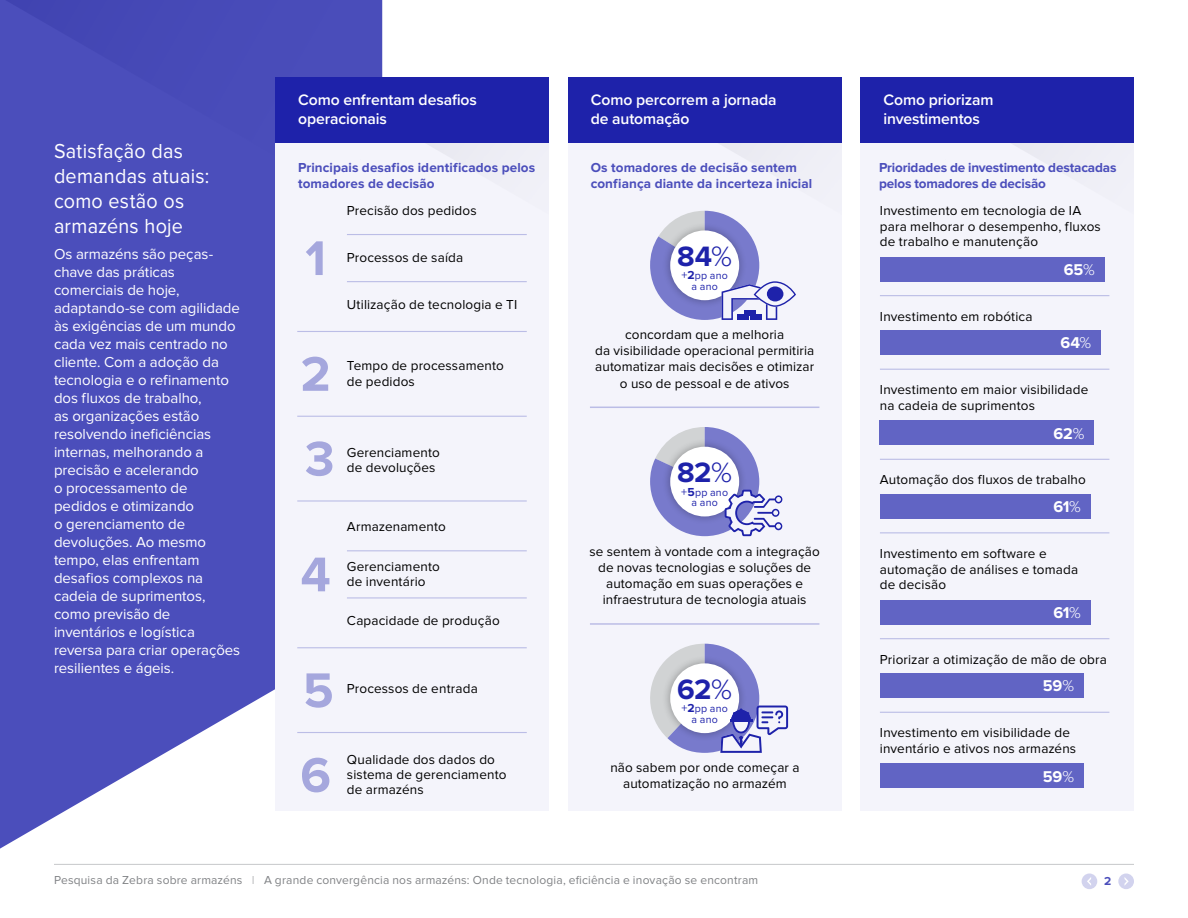
<style>
.page{position:relative;width:1188px;height:918px;background:#fff}
.page>*{position:absolute;margin:0;border:0;box-sizing:border-box;transform-origin:0 0}
.t1{font:700 50.55px "Proxima Nova";color:#a5a7dd}
.t2{font:700 29.1px "Proxima Nova";color:#1e22aa}
.t3{font:21px/25.2px "Proxima Nova";letter-spacing:.015em;color:#fff;scale:.94 1}
.t4{font:700 16.2px "Proxima Nova";letter-spacing:-.005em;color:#fff}
.t5{font:600 15.75px/18.8px "Proxima Nova";letter-spacing:-.005em;color:#fff}
.t6{font:15px/18px "Proxima Nova";letter-spacing:-.005em;color:#fff}
.t7{font:13.5px/15.8px "Proxima Nova";letter-spacing:.01em;color:#000}
.t8{font:700 13.5px/15.8px "Proxima Nova";letter-spacing:.005em;color:#4b4ebb}
.t9{font:12px "Proxima Nova";letter-spacing:.015em;color:#808285}
.t10{font:700 12px "Proxima Nova";color:#4b4ebb}
.t11{font:10.65px/10.5px "Proxima Nova";letter-spacing:.02em;color:#1e22aa;text-align:center}
.s1{font-weight:300}
.s2{font-size:12px}
.s3{font-weight:700;font-size:12px}
.s4{color:#bcbec0}
</style>
<div class="page">
<div style="left:568px;top:135px;width:273px;height:676px;background:#f4f4fb"></div>
<svg style="left:0;top:208px;width:275px;height:641px;background:#6063c3"></svg>
<div style="left:0;top:0;width:382px;height:208px;background:#4b4ebb"></div>
<hr style="left:54px;top:864px;width:1080px;height:1px;background:#c7c8ca">
<div style="left:1118px;top:874px;width:16px;height:15px;background:#d2d3ee;border-radius:50%"></div>
<svg style="left:1124px;top:877px;width:5px;height:9px"></svg>
<div style="left:1082px;top:874px;width:15px;height:15px;background:#d2d3ee;border-radius:50%"></div>
<svg style="left:1087px;top:877px;width:4px;height:8px"></svg>
<div style="left:861px;top:135px;width:273px;height:676px;background:#f4f4fb"></div>
<svg style="left:1012px;top:143px;width:93px;height:120px"></svg>
<div style="left:861px;top:77px;width:273px;height:66px;background:#1e22aa"></div>
<hr style="left:880px;top:295px;width:229px;height:1px;background:#bbbde6">
<hr style="left:880px;top:369px;width:229px;height:1px;background:#bbbde6">
<hr style="left:590px;top:407px;width:229px;height:1px;background:#bbbde6">
<hr style="left:590px;top:623px;width:229px;height:2px;background:#bbbde6">
<div style="left:568px;top:77px;width:273px;height:66px;background:#1e22aa"></div>
<div style="left:275px;top:135px;width:274px;height:676px;background:#f4f4fb"></div>
<svg style="left:426px;top:143px;width:24px;height:10px"></svg>
<div style="left:275px;top:77px;width:274px;height:66px;background:#1e22aa"></div>
<div style="left:880px;top:257px;width:224px;height:24px;background:#6164c4"></div>
<div style="left:880px;top:331px;width:221px;height:24px;background:#6164c4"></div>
<div style="left:880px;top:421px;width:214px;height:24px;background:#6164c4"></div>
<hr style="left:880px;top:532px;width:229px;height:1px;background:#bbbde6">
<div style="left:880px;top:494px;width:210px;height:25px;background:#6164c4"></div>
<hr style="left:880px;top:459px;width:229px;height:1px;background:#bbbde6">
<div style="left:880px;top:600px;width:210px;height:24px;background:#6164c4"></div>
<hr style="left:880px;top:638px;width:229px;height:1px;background:#bbbde6">
<hr style="left:880px;top:712px;width:229px;height:1px;background:#bbbde6">
<div style="left:880px;top:674px;width:204px;height:24px;background:#6164c4"></div>
<div style="left:880px;top:764px;width:204px;height:24px;background:#6164c4"></div>
<hr style="left:297px;top:331px;width:230px;height:1px;background:#bbbde6">
<hr style="left:297px;top:416px;width:230px;height:1px;background:#bbbde6">
<hr style="left:347px;top:234px;width:180px;height:1px;background:#bbbde6">
<hr style="left:347px;top:281px;width:180px;height:1px;background:#bbbde6">
<hr style="left:297px;top:500px;width:230px;height:2px;background:#bbbde6">
<hr style="left:297px;top:647px;width:230px;height:1px;background:#bbbde6">
<hr style="left:347px;top:550px;width:180px;height:1px;background:#bbbde6">
<hr style="left:347px;top:597px;width:180px;height:1px;background:#bbbde6">
<hr style="left:297px;top:732px;width:230px;height:1px;background:#bbbde6">
<svg style="left:650px;top:427px;width:132px;height:110px"></svg>
<svg style="left:650px;top:143px;width:146px;height:177px"></svg>
<div style="left:767px;top:286px;width:17px;height:16px;background:#1e22aa;border-radius:50%"></div>
<svg style="left:650px;top:644px;width:138px;height:109px"></svg>
<h3 class="t3" style="left:54px;top:138px;width:167px">Satisfação das demandas atuais: como estão os armazéns hoje</h3>
<p class="t6" style="left:54px;top:245px;width:188px">Os armazéns são peças&shy;chave das práticas comerciais de hoje, adaptando-se com agilidade às exigências de um mundo cada vez mais centrado no cliente. Com a adoção da tecnologia e o refinamento dos fluxos de trabalho,<br>as organizações estão resolvendo ineficiências internas, melhorando a precisão e acelerando<br>o processamento de pedidos e otimizando<br>o gerenciamento de devoluções. Ao mesmo tempo, elas enfrentam desafios complexos na cadeia de suprimentos, como previsão de inventários e logística reversa para criar operações resilientes e ágeis.</p>
<p class="t5" style="left:298px;top:90px;width:180px">Como enfrentam desafios operacionais</p>
<p class="t8" style="left:298px;top:160px;width:239px">Principais desafios identificados pelos tomadores de decisão</p>
<p class="t8" style="left:591px;top:160px;width:223px">Os tomadores de decisão sentem confiança diante da incerteza inicial</p>
<p class="t5" style="left:591px;top:90px;width:187px">Como percorrem a jornada de automação</p>
<h1 class="t1" style="left:305px;top:229px;width:22px">1</h1>
<p class="t7" style="left:347px;top:203px;width:131px">Precisão dos pedidos</p>
<p class="t7" style="left:347px;top:250px;width:118px">Processos de saída</p>
<p class="t7" style="left:347px;top:297px;width:172px">Utilização de tecnologia e TI</p>
<h1 class="t1" style="left:300px;top:345px;width:32px">2</h1>
<p class="t7" style="left:347px;top:358px;width:158px">Tempo de processamento de pedidos</p>
<h1 class="t1" style="left:305px;top:430px;width:31px">3</h1>
<p class="t7" style="left:347px;top:444px;width:94px">Gerenciamento de devoluções</p>
<h1 class="t1" style="left:301px;top:545px;width:32px">4</h1>
<p class="t7" style="left:347px;top:519px;width:100px">Armazenamento</p>
<p class="t7" style="left:347px;top:560px;width:94px;line-height:15px">Gerenciamento de inventário</p>
<p class="t7" style="left:347px;top:613px;width:154px">Capacidade de produção</p>
<h1 class="t1" style="left:303px;top:661px;width:32px">5</h1>
<p class="t7" style="left:347px;top:681px;width:132px">Processos de entrada</p>
<h1 class="t1" style="left:300px;top:746px;width:32px">6</h1>
<p class="t7" style="left:347px;top:753px;width:161px;line-height:15px">Qualidade dos dados do sistema de gerenciamento de armazéns</p>
<h2 class="t2" style="left:677px;top:239px;width:56px">84<span class="s1">%</span></h2>
<p class="t11" style="left:682px;top:271px;width:48px"><span class="s2">+</span><span class="s3">2</span>pp ano a ano</p>
<p class="t7" style="left:595px;top:327px;width:221px;line-height:16.2px;text-align:center">concordam que a melhoria<br>da visibilidade operacional permitiria automatizar mais decisões e otimizar o uso de pessoal e de ativos</p>
<h2 class="t2" style="left:677px;top:456px;width:57px">82<span class="s1">%</span></h2>
<p class="t11" style="left:681px;top:487px;width:48px"><span class="s2">+</span><span class="s3">5</span>pp ano a ano</p>
<p class="t7" style="left:590px;top:543px;width:232px;line-height:16.2px;text-align:center">se sentem à vontade com a integração de novas tecnologias e soluções de automação em suas operações e infraestrutura de tecnologia atuais</p>
<h2 class="t2" style="left:677px;top:672px;width:57px">62<span class="s1">%</span></h2>
<p class="t11" style="left:682px;top:704px;width:48px"><span class="s2">+</span><span class="s3">2</span>pp ano a ano</p>
<p class="t7" style="left:610px;top:760px;width:190px;line-height:16.2px;text-align:center">não sabem por onde começar a automatização no armazém</p>
<p class="t5" style="left:883px;top:90px;width:112px">Como priorizam investimentos</p>
<p class="t8" style="left:879px;top:160px;width:239px">Prioridades de investimento destacadas pelos tomadores de decisão</p>
<p class="t7" style="left:880px;top:203px;width:222px">Investimento em tecnologia de IA para melhorar o desempenho, fluxos de trabalho e manutenção</p>
<p class="t4" style="left:1064px;top:260px;width:33px">65<span class="s1">%</span></p>
<p class="t7" style="left:880px;top:308px;width:154px">Investimento em robótica</p>
<p class="t4" style="left:1060px;top:334px;width:32px">64<span class="s1">%</span></p>
<p class="t7" style="left:880px;top:382px;width:210px">Investimento em maior visibilidade na cadeia de suprimentos</p>
<p class="t4" style="left:1053px;top:424px;width:32px">62<span class="s1">%</span></p>
<p class="t7" style="left:880px;top:472px;width:208px">Automação dos fluxos de trabalho</p>
<p class="t4" style="left:1053px;top:497px;width:29px">61<span class="s1">%</span></p>
<p class="t7" style="left:880px;top:546px;width:200px">Investimento em software e automação de análises e tomada de decisão</p>
<p class="t4" style="left:1053px;top:603px;width:29px">61<span class="s1">%</span></p>
<p class="t7" style="left:880px;top:652px;width:229px">Priorizar a otimização de mão de obra</p>
<p class="t4" style="left:1043px;top:677px;width:33px">59<span class="s1">%</span></p>
<p class="t7" style="left:880px;top:725px;width:198px">Investimento em visibilidade de inventário e ativos nos armazéns</p>
<p class="t4" style="left:1043px;top:767px;width:33px">59<span class="s1">%</span></p>
<p class="t9" style="left:54px;top:873px;width:706px">Pesquisa da Zebra sobre armazéns <span class="s4">I</span> A grande convergência nos armazéns: Onde tecnologia, eficiência e inovação se encontram</p>
<p class="t10" style="left:1104px;top:874px;width:9px">2</p>
</div>
